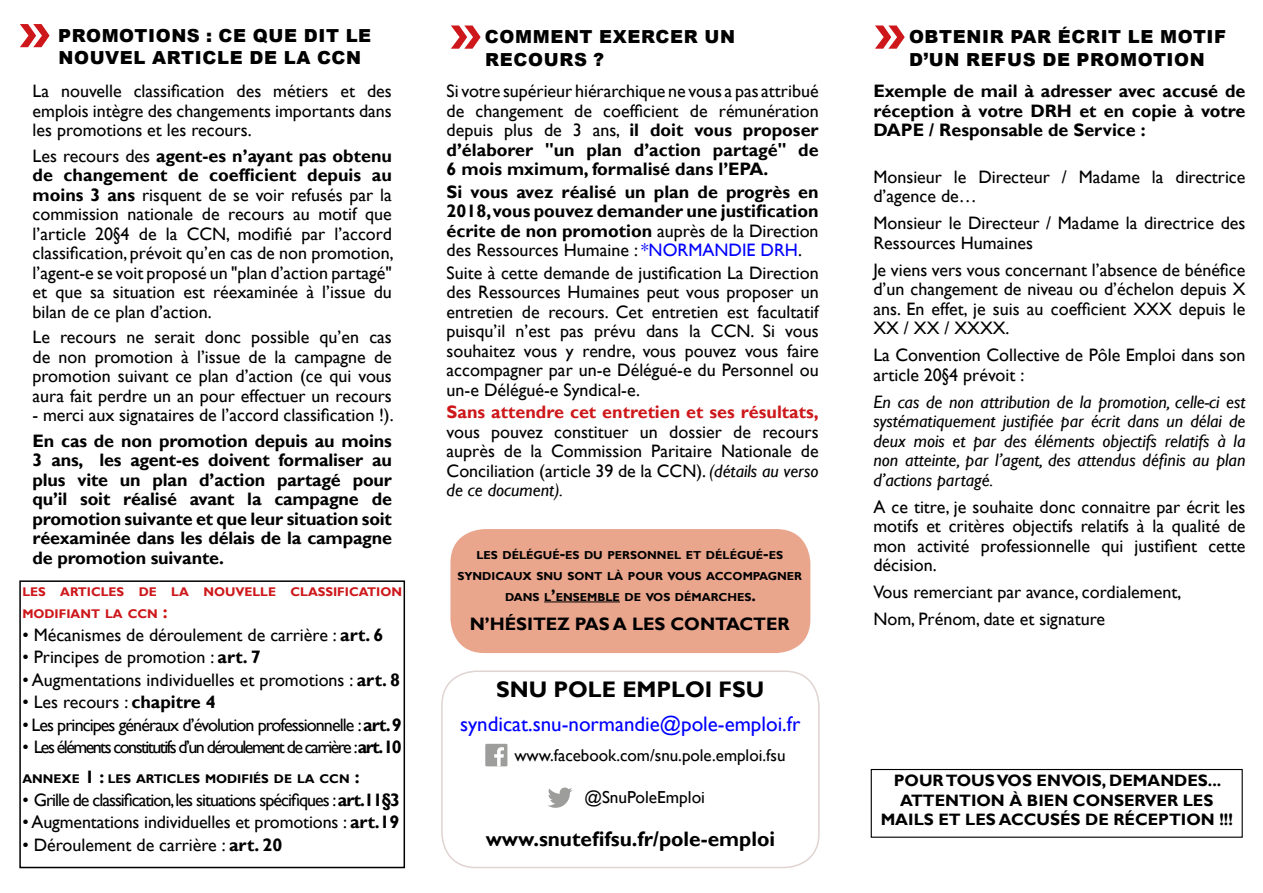
<style>
.page{position:relative;width:1263px;height:893px;background:#fff}
.page>*{position:absolute;margin:0;border:0;box-sizing:border-box;transform-origin:0 0}
.t1{font:700 22.5px "Gill Sans";color:#000}
.t2{font:21px "Gill Sans";color:#00f}
.t3{font:700 20.85px "Gill Sans";color:#000}
.t4{font:18px/19.5px "Gill Sans";color:#000;text-align:justify}
.t5{font:700 18px/19.5px "Gill Sans";color:#000;text-align:justify}
.t6{font:italic 18px/19.5px "Gill Sans";color:#000;text-align:justify}
.t7{font:900 18px/22.5px "Arial";letter-spacing:.035em;color:#000}
.t8{font:18px "Gill Sans";letter-spacing:-.055em;color:#000}
.t9{font:18px "Gill Sans";letter-spacing:-.085em;color:#000}
.t10{font:18px "Gill Sans";letter-spacing:-.05em;color:#000}
.t11{font:700 18px "Gill Sans";color:#cd171a}
.t12{font:17.4px "Gill Sans";color:#000}
.t13{font:16.95px "Gill Sans";color:#000}
.t14{font:700 16.5px/19.8px "Gill Sans";color:#000;text-align:center}
.t15{font:700 12.6px/22.5px "Gill Sans";color:#cd171a}
.t16{font:700 12.6px "Gill Sans";color:#000}
.t17{font:700 11.55px/21px "Gill Sans";color:#000;text-align:center}
.s1{font-weight:700}
.s2{font-size:18px}
.s3{font-weight:400}
.s4{font-weight:400;color:#00f}
.s5{font-style:italic}
.s6{font-size:16.5px}
</style>
<div class="page">
<div style="left:441px;top:670px;width:379px;height:198px;border:2px solid #dfd4d1;border-radius:34px"></div>
<svg style="left:548px;top:787px;width:24px;height:21px"></svg>
<div style="left:485px;top:744px;width:22px;height:22px;background:#9d9d9c"></div>
<svg style="left:494px;top:747px;width:10px;height:19px"></svg>
<div style="left:450px;top:529px;width:360px;height:124px;background:#eaa58d;border-radius:34px"></div>
<hr style="left:544px;top:601px;width:76px;height:1px;background:#000">
<svg style="left:451px;top:26px;width:30px;height:23px"></svg>
<svg style="left:875px;top:26px;width:30px;height:23px"></svg>
<div style="left:871px;top:769px;width:372px;height:69px;border:1px solid #000"></div>
<svg style="left:20px;top:24px;width:30px;height:23px"></svg>
<div style="left:19px;top:580px;width:386px;height:288px;border:2px solid #000"></div>
<p class="t7" style="left:58px;top:24px;width:315px">PROMOTIONS : CE QUE DIT LE<br>NOUVEL ARTICLE DE LA CCN</p>
<p class="t4" style="left:33px;top:82px;width:361px">La nouvelle classification des métiers et des emplois intègre des changements importants dans les promotions et les recours.</p>
<p class="t4" style="left:33px;top:146px;width:363px">Les recours des <span class="s1">agent-es n’ayant pas obtenu de changement de coefficient depuis au moins 3 ans</span> risquent de se voir refusés par la commission nationale de recours au motif que l’article 20§4 de la CCN, modifié par l’accord classification, prévoit qu’en cas de non promotion, l’agent-e se voit proposé un "plan d’action partagé" et que sa situation est réexaminée à l’issue du bilan de ce plan d’action.</p>
<p class="t4" style="left:33px;top:328px;width:361px">Le recours ne serait donc possible qu’en cas de non promotion à l’issue de la campagne de promotion suivant ce plan d’action (ce qui vous aura fait perdre un an pour effectuer un recours</p>
<p class="t4" style="left:33px;top:406px;width:363px">- merci aux signataires de l’accord classification !).</p>
<p class="t5" style="left:33px;top:431px;width:361px">En cas de non promotion depuis au moins 3 ans, les agent-es doivent formaliser au plus vite un plan d’action partagé pour qu’il soit réalisé avant la campagne de promotion suivante et que leur situation soit réexaminée dans les délais de la campagne de promotion suivante.</p>
<p class="t15" style="left:22px;top:581px;width:381px">LES ARTICLES DE LA NOUVELLE CLASSIFICATION<br>MODIFIANT LA CCN <span class="s2">:</span></p>
<p class="t4" style="left:22px;top:625px;width:363px">• Mécanismes de déroulement de carrière : <span class="s1">art. 6</span></p>
<p class="t4" style="left:22px;top:648px;width:240px">• Principes de promotion : <span class="s1">art. 7</span></p>
<p class="t4" style="left:22px;top:670px;width:379px">• Augmentations individuelles et promotions : <span class="s1">art. 8</span></p>
<p class="t4" style="left:22px;top:693px;width:195px">• Les recours : <span class="s1">chapitre 4</span></p>
<p class="t10" style="left:22px;top:714px;width:381px">• Les principes généraux d’évolution professionnelle : <span class="s1">art. 9</span></p>
<p class="t9" style="left:22px;top:737px;width:381px">• Les éléments constitutifs d’un déroulement de carrière :<span class="s1">art.10</span></p>
<p class="t16" style="left:22px;top:771px;width:339px">ANNEXE <span class="s2">1 :</span> LES ARTICLES MODIFIÉS DE LA CCN <span class="s2">:</span></p>
<p class="t8" style="left:22px;top:789px;width:379px">• Grille de classification, les situations spécifiques : <span class="s1">art.11§3</span></p>
<p class="t4" style="left:22px;top:813px;width:379px">• Augmentations individuelles et promotions : <span class="s1">art.19</span></p>
<p class="t4" style="left:22px;top:835px;width:261px">• Déroulement de carrière : <span class="s1">art. 20</span></p>
<p class="t7" style="left:485px;top:25px;width:252px">COMMENT EXERCER UN<br>RECOURS ?</p>
<p class="t7" style="left:909px;top:25px;width:319px">OBTENIR PAR ÉCRIT LE MOTIF<br>D’UN REFUS DE PROMOTION</p>
<p class="t5" style="left:873px;top:82px;width:374px">Exemple de mail à adresser avec accusé de réception à votre DRH et en copie à votre DAPE / Responsable de Service :</p>
<p class="t4" style="left:873px;top:167px;width:373px">Monsieur le Directeur / Madame la directrice d’agence de…</p>
<p class="t4" style="left:873px;top:214px;width:373px">Monsieur le Directeur / Madame la directrice des<br>Ressources Humaines</p>
<p class="t4" style="left:873px;top:260px;width:374px">Je viens vers vous concernant l’absence de bénéfice d’un changement de niveau ou d’échelon depuis X ans. En effet, je suis au coefficient XXX depuis le XX / XX / XXXX.</p>
<p class="t4" style="left:873px;top:346px;width:374px">La Convention Collective de Pôle Emploi dans son article 20§4 prévoit :</p>
<p class="t6" style="left:873px;top:392px;width:374px">En cas de non attribution de la promotion, celle-ci est systématiquement justifiée par écrit dans un délai de deux mois et par des éléments objectifs relatifs à la non atteinte, par l’agent, des attendus définis au plan d’actions partagé.</p>
<p class="t4" style="left:873px;top:497px;width:374px">A ce titre, je souhaite donc connaitre par écrit les motifs et critères objectifs relatifs à la qualité de mon activité professionnelle qui justifient cette décision.</p>
<p class="t4" style="left:873px;top:579px;width:309px;line-height:27px">Vous remerciant par avance, cordialement,<br>Nom, Prénom, date et signature</p>
<p class="t4" style="left:447px;top:82px;width:374px">Si votre supérieur hiérarchique ne vous a pas attribué de changement de coefficient de rémunération depuis plus de 3 ans, <span class="s1">il doit vous proposer d’élaborer "un plan d’action partagé" de 6 mois mximum, formalisé dans l’EPA.</span></p>
<p class="t5" style="left:447px;top:182px;width:374px">Si vous avez réalisé un plan de progrès en 2018, vous pouvez demander une justification écrite de non promotion <span class="s3">auprès de la Direction des Ressources Humaine :</span> <span class="s4">*NORMANDIE DRH</span><span class="s3">.</span></p>
<p class="t4" style="left:447px;top:263px;width:374px">Suite à cette demande de justification La Direction des Ressources Humaines peut vous proposer un entretien de recours. Cet entretien est facultatif puisqu’il n’est pas prévu dans la CCN. Si vous souhaitez vous y rendre, vous pouvez vous faire accompagner par un-e Délégué-e du Personnel ou un-e Délégué-e Syndical-e.</p>
<p class="t11" style="left:447px;top:401px;width:374px">Sans attendre cet entretien et ses résultats,</p>
<p class="t4" style="left:447px;top:422px;width:374px">vous pouvez constituer un dossier de recours auprès de la Commission Paritaire Nationale de Conciliation (article 39 de la CCN). <span class="s5">(détails au verso de ce document).</span></p>
<p class="t17" style="left:457px;top:545px;width:346px">LES DÉLÉGUÉ<span class="s6">-</span>ES DU PERSONNEL ET DÉLÉGUÉ<span class="s6">-</span>ES<br>SYNDICAUX SNU SONT LÀ POUR VOUS ACCOMPAGNER<br>DANS L<span class="s6">’</span>ENSEMBLE DE VOS DÉMARCHES<span class="s6">.</span></p>
<p class="t5" style="left:470px;top:615px;width:322px">N’HÉSITEZ PAS A LES CONTACTER</p>
<p class="t1" style="left:496px;top:675px;width:270px">SNU POLE EMPLOI FSU</p>
<p class="t2" style="left:460px;top:712px;width:342px">syndicat.snu-normandie@pole-emploi.fr</p>
<p class="t13" style="left:514px;top:745px;width:273px">www.facebook.com/snu.pole.emploi.fsu</p>
<p class="t12" style="left:584px;top:787px;width:122px">@SnuPoleEmploi</p>
<p class="t3" style="left:486px;top:827px;width:291px">www.snutefifsu.fr/pole-emploi</p>
<p class="t14" style="left:881px;top:771px;width:354px">POUR TOUS VOS ENVOIS, DEMANDES...<br>ATTENTION À BIEN CONSERVER LES<br>MAILS ET LES ACCUSÉS DE RÉCEPTION !!!</p>
</div>
